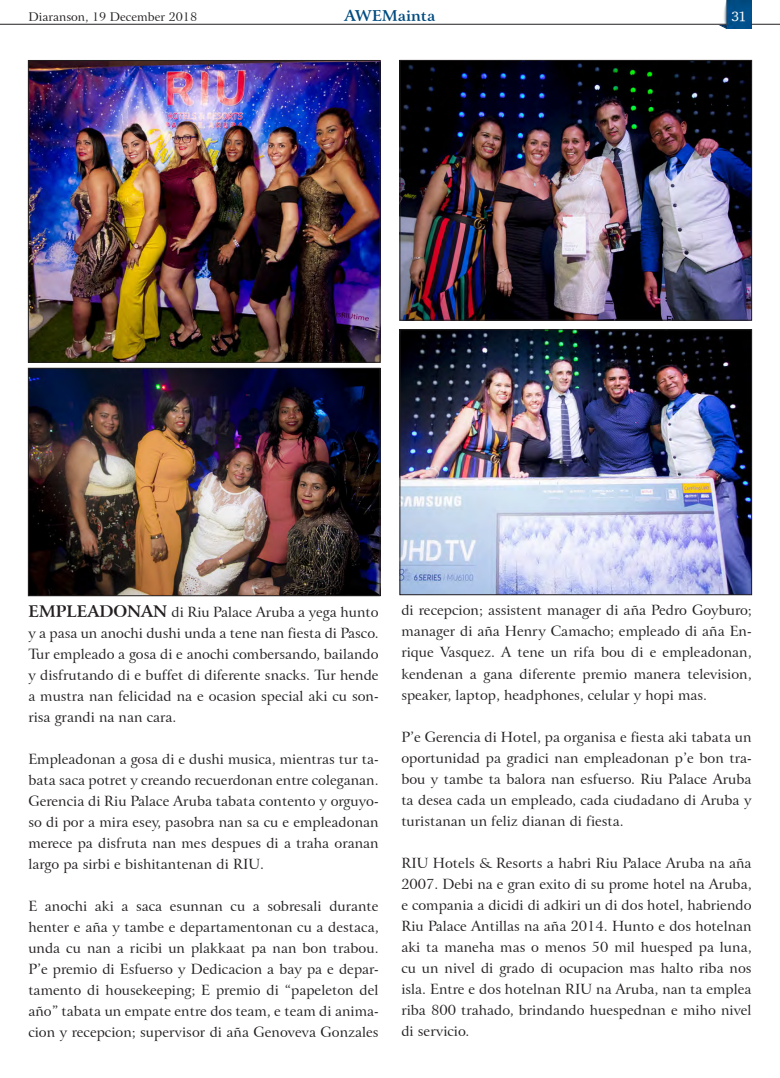
<style>
.page{position:relative;width:780px;height:1078px;background:#fff}
.page>*{position:absolute;margin:0;border:0;box-sizing:border-box;transform-origin:0 0}
.t1{font:700 15px "Arrus BT";color:#004b80}
.Body_Text_14{font:14px/21px "Arrus BT";color:#231f20;text-align:justify}
.t2{font:14px "Charter ITCTT";color:#fff}
.t3{font:12px "Arrus BT";color:#231f20}
.s1{font-weight:700;font-size:16px}
</style>
<div class="page">
<img style="left:718px;top:0;width:33px;height:28px">
<svg style="left:751px;top:24px;width:29px;height:1px"></svg>
<hr style="left:0;top:24px;width:726px;height:1px;background:#231f20">
<img style="left:30px;top:369px;width:348px;height:225px">
<div style="left:28px;top:367px;width:352px;height:229px;border:1px solid #231f20"></div>
<img style="left:30px;top:62px;width:348px;height:299px">
<div style="left:28px;top:60px;width:352px;height:303px;border:1px solid #231f20"></div>
<img style="left:401px;top:62px;width:349px;height:256px">
<div style="left:399px;top:60px;width:353px;height:260px;border:1px solid #231f20"></div>
<img style="left:401px;top:331px;width:349px;height:262px">
<div style="left:399px;top:329px;width:353px;height:266px;border:1px solid #231f20"></div>
<p class="t3" style="left:29px;top:9px;width:170px">Diaranson, 19 December 2018</p>
<p class="t1" style="left:344px;top:6px;width:92px">AWEMainta</p>
<p class="t2" style="left:731px;top:7px;width:16px">31</p>
<p class="Body_Text_14" style="left:28px;top:601px;width:352px"><span class="s1">EMPLEADONAN</span> di Riu Palace Aruba a yega hunto y a pasa un anochi dushi unda a tene nan fiesta di Pasco.<br>Tur empleado a gosa di e anochi combersando, bailando y disfrutando di e buffet di diferente snacks. Tur hende a mustra nan felicidad na e ocasion special aki cu son&shy;risa grandi na nan cara.</p>
<p class="Body_Text_14" style="left:28px;top:748px;width:352px">Empleadonan a gosa di e dushi musica, mientras tur ta&shy;bata saca potret y creando recuerdonan entre coleganan.<br>Gerencia di Riu Palace Aruba tabata contento y orguyo&shy;so di por a mira esey, pasobra nan sa cu e empleadonan merece pa disfruta nan mes despues di a traha oranan largo pa sirbi e bishitantenan di RIU.</p>
<p class="Body_Text_14" style="left:28px;top:895px;width:352px">E anochi aki a saca esunnan cu a sobresali durante henter e aña y tambe e departamentonan cu a destaca, unda cu nan a ricibi un plakkaat pa nan bon trabou.<br>P’e premio di Esfuerso y Dedicacion a bay pa e depar&shy;tamento di housekeeping; E premio di “papeleton del año” tabata un empate entre dos team, e team di anima&shy;cion y recepcion; supervisor di aña Genoveva Gonzales</p>
<p class="Body_Text_14" style="left:401px;top:600px;width:352px">di recepcion; assistent manager di aña Pedro Goyburo; manager di aña Henry Camacho; empleado di aña En&shy;rique Vasquez. A tene un rifa bou di e empleadonan, kendenan a gana diferente premio manera television, speaker, laptop, headphones, celular y hopi mas.</p>
<p class="Body_Text_14" style="left:401px;top:726px;width:352px">P’e Gerencia di Hotel, pa organisa e fiesta aki tabata un oportunidad pa gradici nan empleadonan p’e bon tra&shy;bou y tambe ta balora nan esfuerso. Riu Palace Aruba ta desea cada un empleado, cada ciudadano di Aruba y turistanan un feliz dianan di fiesta.</p>
<p class="Body_Text_14" style="left:401px;top:852px;width:352px">RIU Hotels &amp; Resorts a habri Riu Palace Aruba na aña 2007. Debi na e gran exito di su prome hotel na Aruba, e compania a dicidi di adkiri un di dos hotel, habriendo Riu Palace Antillas na aña 2014. Hunto e dos hotelnan aki ta maneha mas o menos 50 mil huesped pa luna, cu un nivel di grado di ocupacion mas halto riba nos isla. Entre e dos hotelnan RIU na Aruba, nan ta emplea riba 800 trahado, brindando huespednan e miho nivel di servicio.</p>
</div>
